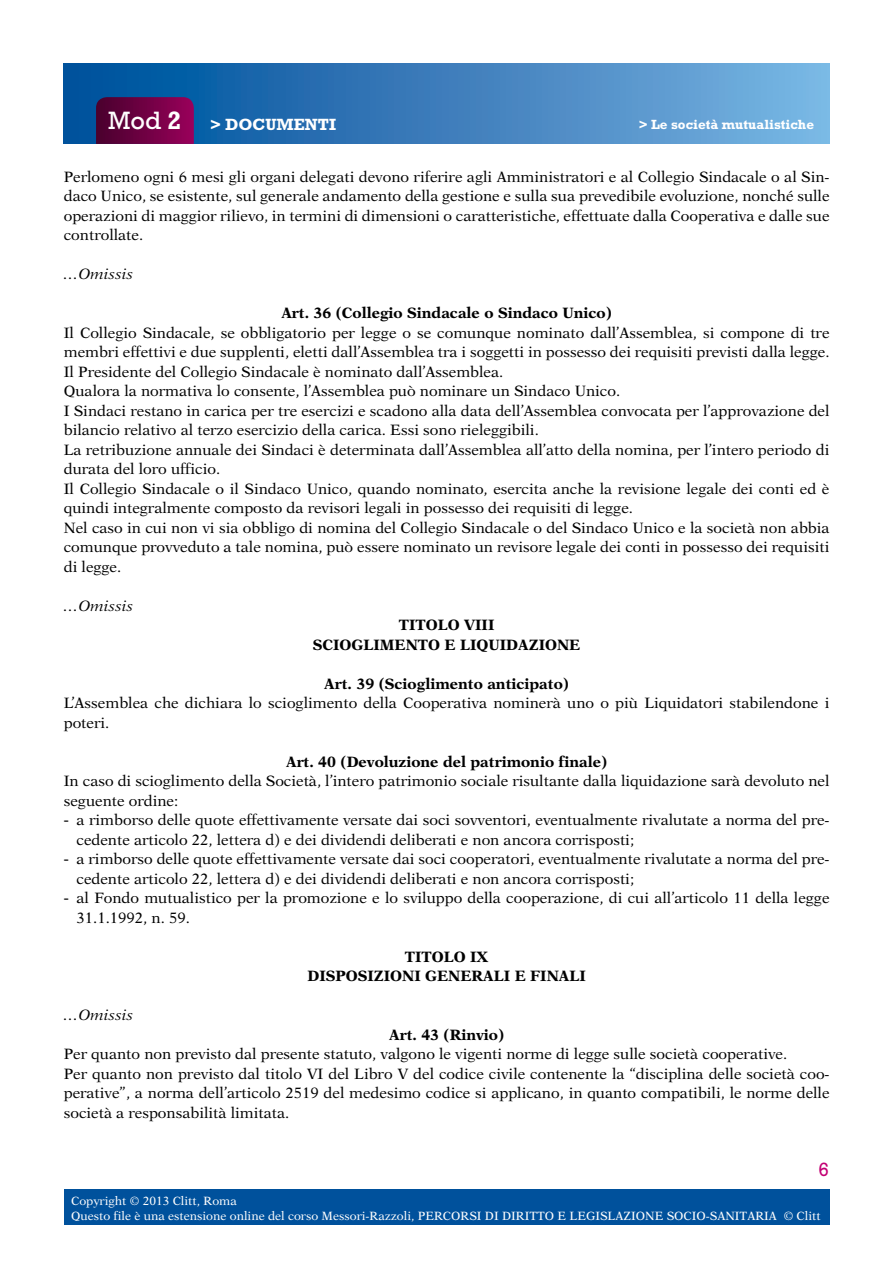
<style>
.page{position:relative;width:893px;height:1263px;background:#fff}
.page>*{position:absolute;margin:0;border:0;box-sizing:border-box;transform-origin:0 0}
.t1{font:19.5px "Rockwell Std";color:#c30074}
.t2{font:700 16.5px "Rockwell Std";color:#fff}
.t3{font:15px/19.5px "New Aster LT Std";color:#000}
.t4{font:700 15px/19.5px "New Aster LT Std";color:#000;text-align:center}
.t5{font:italic 15px "New Aster LT Std";color:#000}
.t6{font:700 13.5px "Rockwell Std";color:#fff}
.t7{font:12px/15px "New Aster LT Std";color:#fff}
.s1{font-weight:400;font-size:25.5px}
.s2{font-size:25.5px}
.s3{font-family:"Arial"}
</style>
<div class="page">
<div style="left:64px;top:1189px;width:765px;height:36px;background:#00519c"></div>
<div style="left:64px;top:63px;width:765px;height:81px;background:linear-gradient(to right,#004c99,#7eb4e2)"></div>
<svg style="left:96px;top:97px;width:98px;height:47px;background:#6e0145"></svg>
<p class="t2" style="left:108px;top:114px;width:229px"><span class="s1">Mod</span> <span class="s2">2</span> &gt; DOCUMENTI</p>
<p class="t6" style="left:639px;top:116px;width:177px">&gt; Le società mutualistiche</p>
<p class="t3" style="left:64px;top:167px;width:767px;text-align:justify">Perlomeno ogni 6 mesi gli organi delegati devono riferire agli Amministratori e al Collegio Sindacale o al Sin&shy;daco Unico, se esistente, sul generale andamento della gestione e sulla sua prevedibile evoluzione, nonché sulle operazioni di maggior rilievo, in termini di dimensioni o caratteristiche, effettuate dalla Cooperativa e dalle sue controllate.</p>
<p class="t5" style="left:64px;top:265px;width:71px">…Omissis</p>
<p class="t4" style="left:281px;top:303px;width:332px">Art. 36 (Collegio Sindacale o Sindaco Unico)</p>
<p class="t3" style="left:64px;top:323px;width:767px">Il Collegio Sindacale, se obbligatorio per legge o se comunque nominato dall’Assemblea, si compone di tre membri effettivi e due supplenti, eletti dall’Assemblea tra i soggetti in possesso dei requisiti previsti dalla legge.<br>Il Presidente del Collegio Sindacale è nominato dall’Assemblea.<br>Qualora la normativa lo consente, l’Assemblea può nominare un Sindaco Unico.<br>I Sindaci restano in carica per tre esercizi e scadono alla data dell’Assemblea convocata per l’approvazione del bilancio relativo al terzo esercizio della carica. Essi sono rieleggibili.<br>La retribuzione annuale dei Sindaci è determinata dall’Assemblea all’atto della nomina, per l’intero periodo di durata del loro ufficio.<br>Il Collegio Sindacale o il Sindaco Unico, quando nominato, esercita anche la revisione legale dei conti ed è quindi integralmente composto da revisori legali in possesso dei requisiti di legge.<br>Nel caso in cui non vi sia obbligo di nomina del Collegio Sindacale o del Sindaco Unico e la società non abbia comunque provveduto a tale nomina, può essere nominato un revisore legale dei conti in possesso dei requisiti di legge.</p>
<p class="t5" style="left:64px;top:597px;width:71px">…Omissis</p>
<p class="t4" style="left:313px;top:615px;width:269px">TITOLO VIII<br>SCIOGLIMENTO E LIQUIDAZIONE</p>
<p class="t4" style="left:324px;top:674px;width:246px">Art. 39 (Scioglimento anticipato)</p>
<p class="t3" style="left:64px;top:693px;width:767px">L’Assemblea che dichiara lo scioglimento della Cooperativa nominerà uno o più Liquidatori stabilendone i poteri.</p>
<p class="t4" style="left:286px;top:752px;width:323px">Art. 40 (Devoluzione del patrimonio finale)</p>
<p class="t3" style="left:64px;top:771px;width:767px">In caso di scioglimento della Società, l’intero patrimonio sociale risultante dalla liquidazione sarà devoluto nel seguente ordine:</p>
<p class="t3" style="left:77px;top:810px;width:754px;text-indent:-13px"><span class="s3">-</span> a rimborso delle quote effettivamente versate dai soci sovventori, eventualmente rivalutate a norma del pre&shy;cedente articolo 22, lettera d) e dei dividendi deliberati e non ancora corrisposti;</p>
<p class="t3" style="left:77px;top:849px;width:754px;text-indent:-13px"><span class="s3">-</span> a rimborso delle quote effettivamente versate dai soci cooperatori, eventualmente rivalutate a norma del pre&shy;cedente articolo 22, lettera d) e dei dividendi deliberati e non ancora corrisposti;</p>
<p class="t3" style="left:77px;top:888px;width:754px;text-indent:-13px"><span class="s3">-</span> al Fondo mutualistico per la promozione e lo sviluppo della cooperazione, di cui all’articolo 11 della legge<br>31.1.1992, n. 59.</p>
<p class="t4" style="left:307px;top:947px;width:280px">TITOLO IX<br>DISPOSIZIONI GENERALI E FINALI</p>
<p class="t5" style="left:64px;top:1006px;width:71px">…Omissis</p>
<p class="t4" style="left:389px;top:1025px;width:116px">Art. 43 (Rinvio)</p>
<p class="t3" style="left:64px;top:1044px;width:767px">Per quanto non previsto dal presente statuto, valgono le vigenti norme di legge sulle società cooperative.<br>Per quanto non previsto dal titolo VI del Libro V del codice civile contenente la “disciplina delle società coo&shy;perative”, a norma dell’articolo 2519 del medesimo codice si applicano, in quanto compatibili, le norme delle società a responsabilità limitata.</p>
<h1 class="t1" style="left:819px;top:1158px;width:12px">6</h1>
<p class="t7" style="left:71px;top:1193px;width:751px">Copyright © 2013 Clitt, Roma<br>Questo file è una estensione online del corso Messori-Razzoli, PERCORSI DI DIRITTO E LEGISLAZIONE SOCIO-SANITARIA © Clitt</p>
</div>
